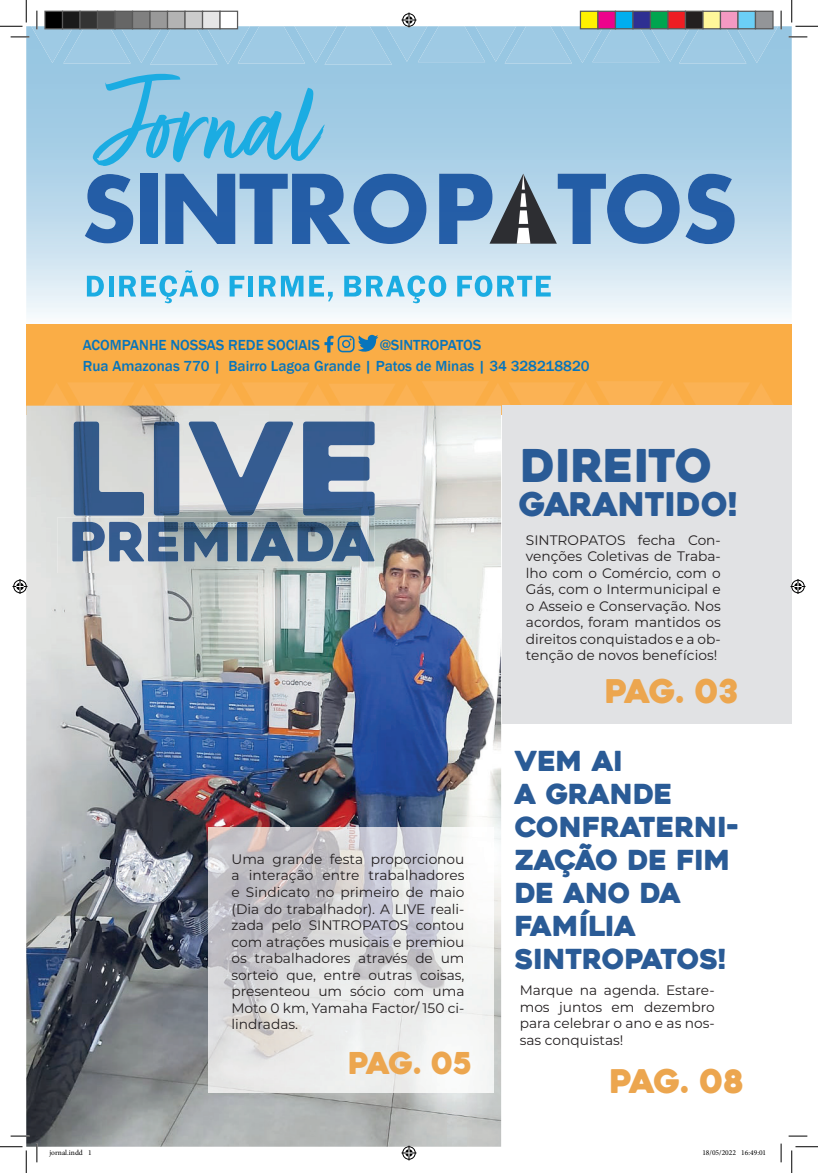
<style>
.page{position:relative;width:818px;height:1173px;background:#fff}
.page>*{position:absolute;margin:0;border:0;box-sizing:border-box;transform-origin:0 0}
.t1{font:136.25px "Fave Script Pro";color:#1bace2}
.t2{font:45px "Heavitas";letter-spacing:-.005em;color:#2a5b96}
.t3{font:32.5px "Heavitas";letter-spacing:-.045em;color:#eca64f}
.t4{font:32.5px "Heavitas";color:#2a5b96}
.t5{font:30px "Heavitas";color:#eca64f}
.t6{font:27.5px/33px "Heavitas";color:#2a5b96}
.t7{font:500 15px/20.6px "Franklin Gothic";color:#0775bc}
.t8{font:13.75px/16.5px "Montserrat";color:#231f20;text-align:justify}
.t9{font:7.5px "Minion Pro";color:#000}
</style>
<div class="page">
<svg style="left:26px;top:26px;width:766px;height:299px;background:#b9d7ea"></svg>
<svg style="left:259px;top:276px;width:44px;height:20px"></svg>
<svg style="left:309px;top:276px;width:24px;height:25px"></svg>
<svg style="left:230px;top:276px;width:14px;height:20px"></svg>
<hr style="left:109px;top:276px;width:4px;height:20px;background:#1bace2">
<svg style="left:119px;top:270px;width:100px;height:33px;background:#9ed7ef"></svg>
<div style="left:248px;top:276px;width:5px;height:20px;background:#1bace2"></div>
<svg style="left:87px;top:276px;width:17px;height:20px"></svg>
<svg style="left:457px;top:275px;width:94px;height:22px;background:#82ceec"></svg>
<svg style="left:344px;top:275px;width:102px;height:28px;background:#92d4ee"></svg>
<svg style="left:85px;top:174px;width:48px;height:69px;background:#5d8cc0"></svg>
<svg style="left:165px;top:174px;width:261px;height:70px;background:#608ec2"></svg>
<div style="left:140px;top:174px;width:17px;height:70px;background:#245da7"></div>
<svg style="left:439px;top:174px;width:296px;height:70px;background:#6b92bb"></svg>
<div style="left:26px;top:325px;width:766px;height:90px;background:#faad46"></div>
<svg style="left:44px;top:381px;width:729px;height:34px"></svg>
<svg style="left:324px;top:335px;width:54px;height:17px"></svg>
<div style="left:502px;top:405px;width:290px;height:318px;background:#e1e2e4"></div>
<img style="left:26px;top:405px;width:475px;height:741px">
<img style="left:74px;top:421px;width:301px;height:94px">
<img style="left:57px;top:517px;width:318px;height:56px">
<img style="left:72px;top:521px;width:261px;height:40px">
<img style="left:209px;top:827px;width:284px;height:265px">
<svg style="left:788px;top:36px;width:19px;height:2px"></svg>
<svg style="left:11px;top:1135px;width:18px;height:1px"></svg>
<svg style="left:788px;top:1135px;width:19px;height:1px"></svg>
<svg style="left:36px;top:1143px;width:2px;height:19px"></svg>
<svg style="left:780px;top:1143px;width:2px;height:19px"></svg>
<svg style="left:0;top:1146px;width:27px;height:26px"></svg>
<svg style="left:791px;top:0;width:27px;height:27px"></svg>
<svg style="left:791px;top:1146px;width:27px;height:26px"></svg>
<svg style="left:0;top:0;width:782px;height:65px"></svg>
<svg style="left:401px;top:1145px;width:15px;height:15px"></svg>
<svg style="left:13px;top:579px;width:15px;height:15px"></svg>
<svg style="left:790px;top:579px;width:15px;height:15px"></svg>
<div style="left:45px;top:11px;width:18px;height:18px;background:#000"></div>
<div style="left:44px;top:11px;width:19px;height:18px;border:1px solid #595959"></div>
<div style="left:63px;top:11px;width:17px;height:18px;background:#1a1a1a"></div>
<div style="left:62px;top:11px;width:19px;height:18px;border:1px solid #595959"></div>
<div style="left:80px;top:11px;width:18px;height:18px;background:#333"></div>
<div style="left:79px;top:11px;width:19px;height:18px;border:1px solid #595959"></div>
<div style="left:98px;top:11px;width:17px;height:18px;background:#4d4d4d"></div>
<div style="left:97px;top:11px;width:19px;height:18px;border:1px solid #595959"></div>
<div style="left:115px;top:11px;width:18px;height:18px;background:#666"></div>
<div style="left:114px;top:11px;width:19px;height:18px;border:1px solid #595959"></div>
<div style="left:133px;top:11px;width:17px;height:18px;background:#808080"></div>
<div style="left:132px;top:11px;width:19px;height:18px;border:1px solid #595959"></div>
<div style="left:150px;top:11px;width:18px;height:18px;background:#999"></div>
<div style="left:149px;top:11px;width:19px;height:18px;border:1px solid #595959"></div>
<div style="left:168px;top:11px;width:17px;height:18px;background:#b3b3b3"></div>
<div style="left:167px;top:11px;width:19px;height:18px;border:1px solid #595959"></div>
<div style="left:185px;top:11px;width:18px;height:18px;background:#ccc"></div>
<div style="left:184px;top:11px;width:19px;height:18px;border:1px solid #595959"></div>
<div style="left:203px;top:11px;width:17px;height:18px;background:#e6e6e6"></div>
<div style="left:202px;top:11px;width:19px;height:18px;border:1px solid #595959"></div>
<div style="left:220px;top:11px;width:18px;height:18px;background:#fff"></div>
<div style="left:219px;top:11px;width:19px;height:18px;border:1px solid #595959"></div>
<div style="left:580px;top:11px;width:18px;height:18px;background:#fff101"></div>
<div style="left:580px;top:11px;width:18px;height:18px;border:1px solid #595959"></div>
<div style="left:598px;top:11px;width:17px;height:18px;background:#ed028c"></div>
<div style="left:597px;top:11px;width:19px;height:18px;border:1px solid #595959"></div>
<div style="left:615px;top:11px;width:18px;height:18px;background:#00aeef"></div>
<div style="left:615px;top:11px;width:18px;height:18px;border:1px solid #595959"></div>
<div style="left:633px;top:11px;width:17px;height:18px;background:#2e3092"></div>
<div style="left:632px;top:11px;width:19px;height:18px;border:1px solid #595959"></div>
<div style="left:650px;top:11px;width:18px;height:18px;background:#00a54f"></div>
<div style="left:650px;top:11px;width:18px;height:18px;border:1px solid #595959"></div>
<div style="left:668px;top:11px;width:17px;height:18px;background:#ee1d23"></div>
<div style="left:667px;top:11px;width:19px;height:18px;border:1px solid #595959"></div>
<div style="left:685px;top:11px;width:18px;height:18px;background:#231f20"></div>
<div style="left:685px;top:11px;width:18px;height:18px;border:1px solid #595959"></div>
<div style="left:703px;top:11px;width:17px;height:18px;background:#fff79a"></div>
<div style="left:702px;top:11px;width:19px;height:18px;border:1px solid #595959"></div>
<div style="left:720px;top:11px;width:18px;height:18px;background:#f499c2"></div>
<div style="left:720px;top:11px;width:18px;height:18px;border:1px solid #595959"></div>
<div style="left:738px;top:11px;width:17px;height:18px;background:#6bcff6"></div>
<div style="left:737px;top:11px;width:19px;height:18px;border:1px solid #595959"></div>
<div style="left:755px;top:11px;width:18px;height:18px;background:#939598"></div>
<div style="left:755px;top:11px;width:18px;height:18px;border:1px solid #595959"></div>
<h1 class="t1" style="left:99px;top:49px;width:220px">Jornal</h1>
<p class="t7" style="left:83px;top:335px;width:508px;text-indent:297px">@SINTROPATOS<br>Rua Amazonas 770 | Bairro Lagoa Grande | Patos de Minas | 34 328218820</p>
<p class="t7" style="left:83px;top:335px;width:239px">ACOMPANHE NOSSAS REDE SOCIAIS</p>
<h2 class="t2" style="left:521px;top:438px;width:193px">DIREITO</h2>
<h3 class="t4" style="left:519px;top:484px;width:220px">GARANTIDO!</h3>
<p class="t8" style="left:526px;top:531px;width:196px">SINTROPATOS fecha Con&shy;venções Coletivas de Traba&shy;lho com o Comércio, com o Gás, com o Intermunicipal e o Asseio e Conservação. Nos acordos, foram mantidos os direitos conquistados e a ob&shy;tenção de novos benefícios!</p>
<p class="t8" style="left:231px;top:850px;width:234px">Uma grande festa proporcionou a interação entre trabalhadores e Sindicato no primeiro de maio (Dia do trabalhador). A LIVE reali&shy;zada pelo SINTROPATOS contou com atrações musicais e premiou os trabalhadores através de um sorteio que, entre outras coisas, presenteou um sócio com uma Moto 0 km, Yamaha Factor/ 150 ci&shy;lindradas.</p>
<h3 class="t5" style="left:348px;top:1043px;width:125px">PAG. 05</h3>
<h3 class="t3" style="left:605px;top:671px;width:135px">PAG. 03</h3>
<h3 class="t6" style="left:515px;top:744px;width:225px">VEM AI<br>A GRANDE<br>CONFRATERNI-<br>ZAÇÃO DE FIM<br>DE ANO DA<br>FAMÍLIA<br>SINTROPATOS!</h3>
<p class="t8" style="left:520px;top:981px;width:196px">Marque na agenda. Estare&shy;mos juntos em dezembro para celebrar o ano e as nos&shy;sas conquistas!</p>
<h3 class="t3" style="left:609px;top:1060px;width:136px">PAG. 08</h3>
<p class="t9" style="left:49px;top:1147px;width:44px">jornal.indd 1</p>
<p class="t9" style="left:702px;top:1147px;width:65px">18/05/2022 16:49:01</p>
</div>
